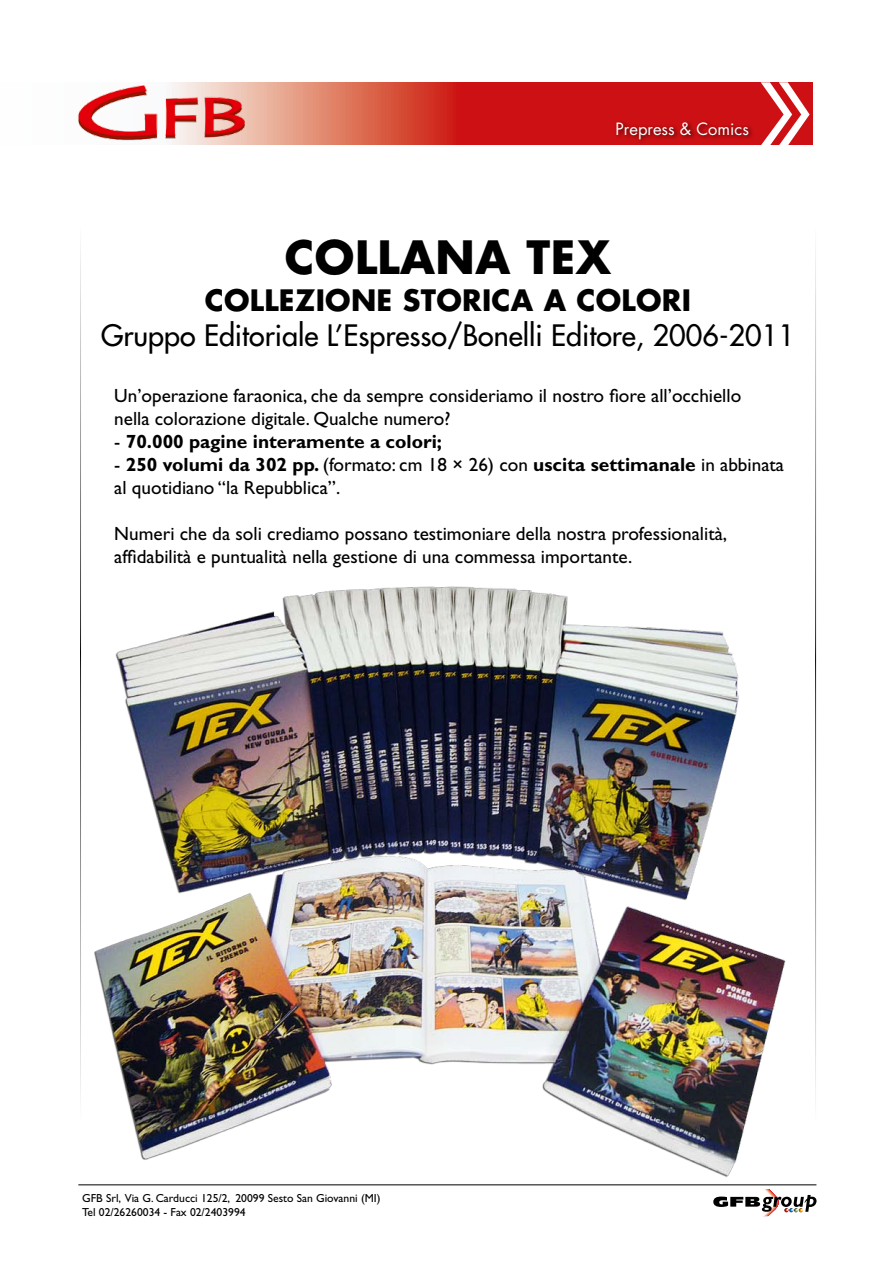
<style>
.page{position:relative;width:893px;height:1263px;background:#fff}
.page>*{position:absolute;margin:0;border:0;box-sizing:border-box;transform-origin:0 0}
.t1{font:700 44.7px "Futura";letter-spacing:.01em;color:#000}
.t2{font:500 28.8px "Futura Std";color:#000}
.t3{font:700 28.8px "Futura";letter-spacing:.01em;color:#000}
.t4{font:19.2px/23px "Gill Sans";color:#000}
.t5{font:700 19.2px "Gill Sans";color:#000}
.t6{font:16.5px "Futura";color:#fff}
.t7{font:11.7px/14px "Gill Sans";color:#000}
.s1{font-weight:400}
.s2{font-weight:700}
</style>
<div class="page">
<hr style="left:78px;top:1184px;width:738px;height:1px;background:#000">
<svg style="left:713px;top:1189px;width:103px;height:27px"></svg>
<svg style="left:257px;top:83px;width:555px;height:62px;background:#d43a32"></svg>
<img style="left:78px;top:82px;width:179px;height:63px">
<div style="left:615px;top:119px;width:140px;height:26px;background:#000;opacity:.7"></div>
<svg style="left:761px;top:82px;width:49px;height:63px"></svg>
<img style="left:80px;top:580px;width:737px;height:597px">
<p class="t6" style="left:616px;top:117px;width:135px">Prepress &amp; Comics</p>
<h1 class="t1" style="left:285px;top:227px;width:327px">COLLANA TEX</h1>
<h2 class="t3" style="left:205px;top:280px;width:488px">COLLEZIONE STORICA A COLORI</h2>
<h2 class="t2" style="left:101px;top:318px;width:695px">Gruppo Editoriale L’Espresso/Bonelli Editore, 2006-2011</h2>
<p class="t4" style="left:114px;top:385px;width:628px">Un’operazione faraonica, che da sempre consideriamo il nostro fiore all’occhiello nella colorazione digitale. Qualche numero?</p>
<p class="t5" style="left:114px;top:430px;width:329px"><span class="s1">-</span> 70.000 pagine interamente a colori;</p>
<p class="t4" style="left:114px;top:453px;width:671px">- <span class="s2">250 volumi da 302 pp.</span> (formato: cm 18 × 26) con <span class="s2">uscita settimanale</span> in abbinata al quotidiano “la Repubblica”.</p>
<p class="t4" style="left:114px;top:522px;width:614px">Numeri che da soli crediamo possano testimoniare della nostra professionalità, affidabilità e puntualità nella gestione di una commessa importante.</p>
<p class="t7" style="left:82px;top:1191px;width:300px">GFB Srl, Via G. Carducci 125/2, 20099 Sesto San Giovanni (MI)<br>Tel 02/26260034 - Fax 02/2403994</p>
</div>
